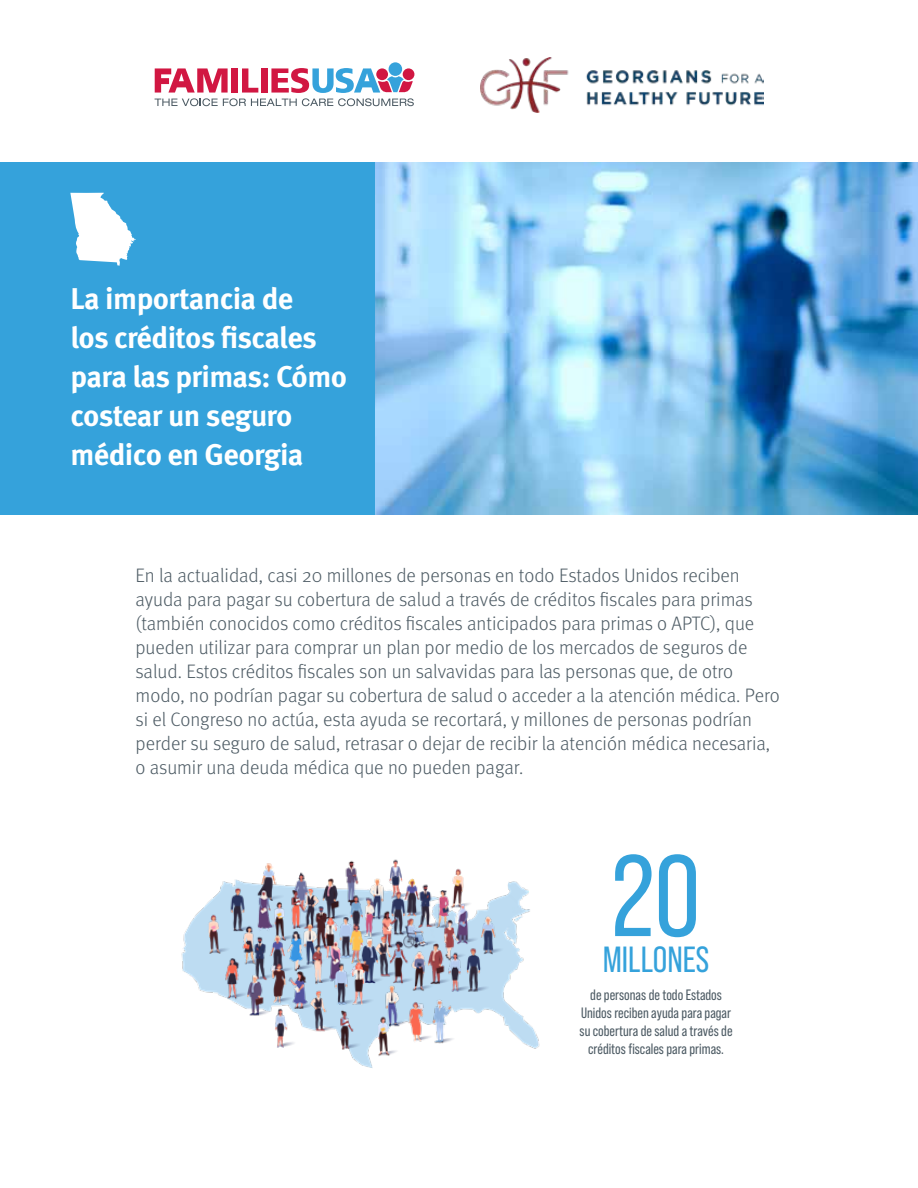
<style>
.page{position:relative;width:918px;height:1188px;background:#fff}
.page>*{position:absolute;margin:0;border:0;box-sizing:border-box;transform-origin:0 0}
.t1{font:115.35px "Bebas Neue Pro";color:#35a2db}
.t2{font:36.3px "Bebas Neue Pro";color:#35a2db}
.t3{font:700 30px/39px "Meta OT";letter-spacing:-.02em;color:#fff}
.t4{font:300 19.5px/24px "Meta OT";color:#4d5b64}
.t5{font:15px/18px "Bebas Neue Pro";color:#4d5b64;text-align:center}
</style>
<div class="page">
<img style="left:375px;top:162px;width:543px;height:352px">
<div style="left:0;top:162px;width:375px;height:352px;background:#35a2db"></div>
<img style="left:181px;top:883px;width:359px;height:166px">
<img style="left:182px;top:859px;width:336px;height:209px">
<svg style="left:70px;top:193px;width:66px;height:73px"></svg>
<div style="left:389px;top:62px;width:13px;height:14px;background:#35a2db;border-radius:50%"></div>
<svg style="left:155px;top:68px;width:259px;height:38px"></svg>
<img style="left:480px;top:58px;width:283px;height:54px">
<h3 class="t3" style="left:70px;top:279px;width:278px">La importancia de<br>los créditos fiscales para las primas: Cómo costear un seguro médico en Georgia</h3>
<p class="t4" style="left:136px;top:563px;width:646px">En la actualidad, casi 20 millones de personas en todo Estados Unidos reciben ayuda para pagar su cobertura de salud a través de créditos fiscales para primas (también conocidos como créditos fiscales anticipados para primas o APTC), que pueden utilizar para comprar un plan por medio de los mercados de seguros de salud. Estos créditos fiscales son un salvavidas para las personas que, de otro modo, no podrían pagar su cobertura de salud o acceder a la atención médica. Pero si el Congreso no actúa, esta ayuda se recortará, y millones de personas podrían perder su seguro de salud, retrasar o dejar de recibir la atención médica necesaria, o asumir una deuda médica que no pueden pagar.</p>
<h1 class="t1" style="left:612px;top:831px;width:90px">20</h1>
<h2 class="t2" style="left:603px;top:939px;width:108px">MILLONES</h2>
<p class="t5" style="left:580px;top:985px;width:155px">de personas de todo Estados<br>Unidos reciben ayuda para pagar su cobertura de salud a través de créditos fiscales para primas.</p>
</div>
